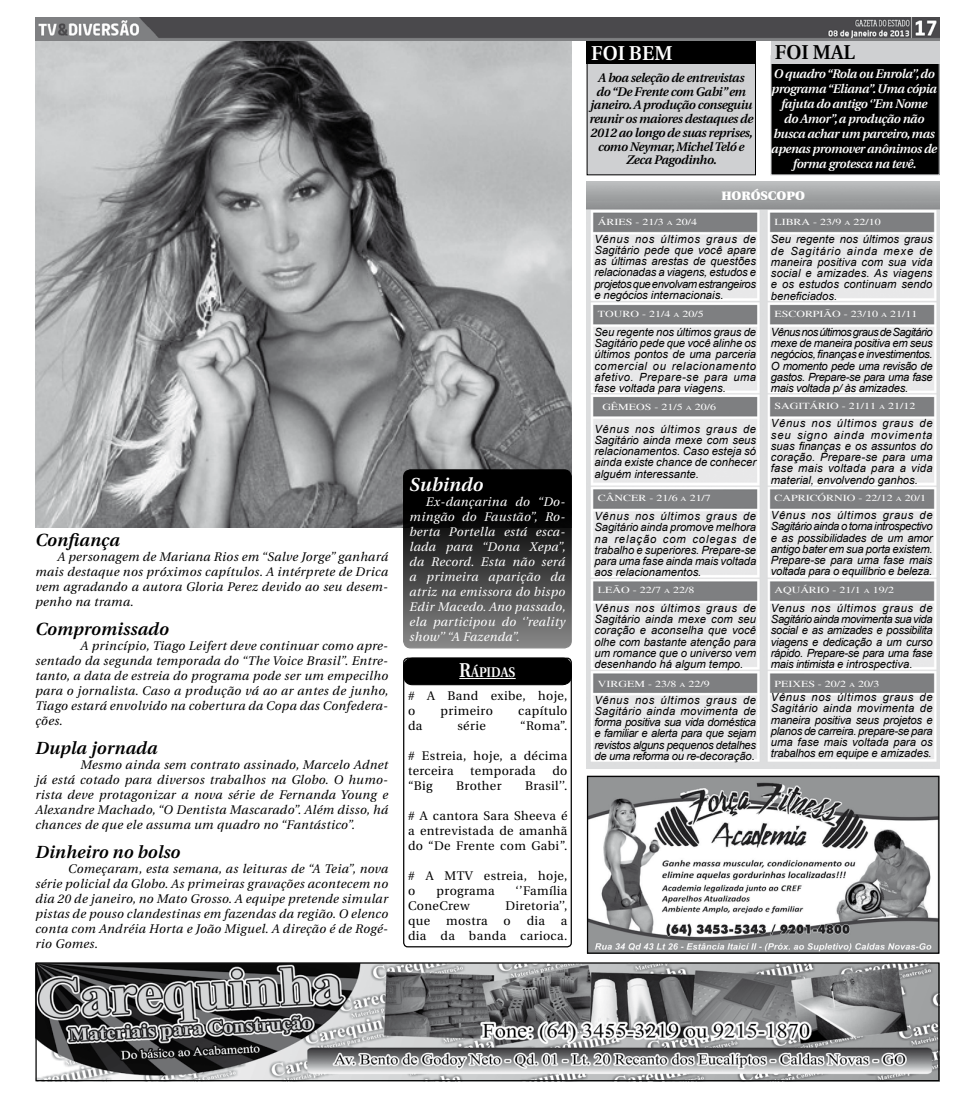
<style>
.page{position:relative;width:975px;height:1099px;background:#fff}
.page>*{position:absolute;margin:0;border:0;box-sizing:border-box;transform-origin:0 0}
.t1{font:600 20px "Utopia";color:#fff}
.t2{font:600 20px "Utopia";color:#000}
.t3{font:italic 600 18.75px "Utopia";letter-spacing:.01em;color:#fff}
.t4{font:italic 600 17.5px "Utopia";letter-spacing:.01em;color:#000}
.t5{font:600 14px "Utopia";color:#fff;scale:.88 1}
.t6{font:italic 12.5px/15px "Utopia";letter-spacing:.03em;color:#000;text-align:justify}
.t7{font:12.5px/15px "Utopia";letter-spacing:.03em;color:#000}
.t8{font:italic 12.5px/15px "Utopia";letter-spacing:.03em;color:#fff;text-align:justify}
.t9{font:italic 600 12.5px/15px "Utopia";letter-spacing:-.03em;color:#fff;text-align:center}
.t10{font:italic 600 12.5px/13.8px "Utopia";letter-spacing:-.03em;color:#000;text-align:center}
.t11{font:900 12.5px "Utopia";color:#fff}
.t12{font:italic 11.25px/11.2px "Arial";color:#000;text-align:justify}
.t13{font:9.38px "Times";color:#fff;scale:1.27 1}
.s1{font-size:19.88px}
.s2{font-size:6.62px}
</style>
<div class="page">
<img style="left:35px;top:40px;width:537px;height:488px">
<img style="left:587px;top:182px;width:352px;height:586px">
<div style="left:403px;top:657px;width:169px;height:290px;border:1px solid #000;border-radius:4px"></div>
<img style="left:37px;top:964px;width:900px;height:115px">
<div style="left:35px;top:962px;width:904px;height:119px;border:1px solid #000"></div>
<div style="left:771px;top:56px;width:168px;height:119px;background:#000"></div>
<div style="left:587px;top:55px;width:168px;height:120px;background:#cfd0d2"></div>
<div style="left:586px;top:40px;width:169px;height:24px;background:#000"></div>
<div style="left:770px;top:40px;width:169px;height:24px;background:#cfd0d2"></div>
<svg style="left:403px;top:470px;width:168px;height:178px;background:#343434"></svg>
<div style="left:403px;top:469px;width:169px;height:179px;border:1px solid #000;border-radius:7px"></div>
<div style="left:403px;top:658px;width:168px;height:26px;background:#000;border-radius:9px"></div>
<div style="left:403px;top:657px;width:169px;height:28px;border:1px solid #000;border-radius:9px"></div>
<hr style="left:459px;top:678px;width:56px;height:1px;background:#fff">
<img style="left:589px;top:777px;width:348px;height:174px">
<div style="left:587px;top:775px;width:352px;height:178px;border:1px solid #000"></div>
<img style="left:35px;top:18px;width:904px;height:22px">
<h3 class="t4" style="left:35px;top:530px;width:86px">Confiança</h3>
<p class="t6" style="left:35px;top:549px;width:354px;text-indent:22px">A personagem de Mariana Rios em “Salve Jorge” ganhará mais destaque nos próximos capítulos. A intérprete de Drica vem agradando a autora Gloria Perez devido ao seu desem&shy;penho na trama.</p>
<h3 class="t4" style="left:35px;top:619px;width:135px">Compromissado</h3>
<p class="t6" style="left:35px;top:638px;width:354px;text-indent:45px">A princípio, Tiago Leifert deve continuar como apre&shy;sentado da segunda temporada do “The Voice Brasil”. Entre&shy;tanto, a data de estreia do programa pode ser um empecilho para o jornalista. Caso a produção vá ao ar antes de junho, Tiago estará envolvido na cobertura da Copa das Confedera&shy;ções.</p>
<h3 class="t4" style="left:35px;top:737px;width:123px">Dupla jornada</h3>
<p class="t6" style="left:35px;top:757px;width:354px;text-indent:45px">Mesmo ainda sem contrato assinado, Marcelo Adnet já está cotado para diversos trabalhos na Globo. O humo&shy;rista deve protagonizar a nova série de Fernanda Young e Alexandre Machado, “O Dentista Mascarado”. Além disso, há chances de que ele assuma um quadro no “Fantástico”.</p>
<h3 class="t4" style="left:35px;top:841px;width:146px">Dinheiro no bolso</h3>
<p class="t6" style="left:35px;top:861px;width:354px;text-indent:33px">Começaram, esta semana, as leituras de “A Teia”, nova série policial da Globo. As primeiras gravações acontecem no dia 20 de janeiro, no Mato Grosso. A equipe pretende simular pistas de pouso clandestinas em fazendas da região. O elenco conta com Andréia Horta e João Miguel. A direção é de Rogé&shy;rio Gomes.</p>
<h2 class="t3" style="left:409px;top:474px;width:75px">Subindo</h2>
<p class="t8" style="left:409px;top:494px;width:158px;text-indent:16px">Ex-dançarina do “Do&shy;mingão do Faustão”, Ro&shy;berta Portella está esca&shy;lada para “Dona Xepa”, da Record. Esta não será a primeira aparição da atriz na emissora do bispo Edir Macedo. Ano passado, ela participou do ‘’reality show’’ “A Fazenda”.</p>
<p class="t5" style="left:459px;top:664px;width:66px"><span class="s1">R</span>ápidas</p>
<p class="t7" style="left:408px;top:688px;width:161px"># A Band exibe, hoje, o</p>
<p class="t7" style="left:440px;top:703px;width:54px">primeiro</p>
<p class="t7" style="left:518px;top:703px;width:51px">capítulo</p>
<p class="t7" style="left:408px;top:718px;width:16px">da</p>
<p class="t7" style="left:457px;top:718px;width:30px">série</p>
<p class="t7" style="left:520px;top:718px;width:49px">“Roma”.</p>
<p class="t7" style="left:408px;top:748px;width:161px"># Estreia, hoje, a décima terceira</p>
<p class="t7" style="left:470px;top:763px;width:67px">temporada</p>
<p class="t7" style="left:552px;top:763px;width:17px">do</p>
<p class="t7" style="left:408px;top:778px;width:26px">“Big</p>
<p class="t7" style="left:456px;top:778px;width:47px">Brother</p>
<p class="t7" style="left:525px;top:778px;width:44px">Brasil’’.</p>
<p class="t7" style="left:408px;top:808px;width:161px;text-align:justify"># A cantora Sara Sheeva é a entrevistada de amanhã do “De Frente com Gabi”.</p>
<p class="t7" style="left:408px;top:868px;width:161px"># A MTV estreia, hoje, o</p>
<p class="t7" style="left:436px;top:883px;width:60px">programa</p>
<p class="t7" style="left:515px;top:883px;width:53px">‘’Família</p>
<p class="t7" style="left:408px;top:898px;width:63px">ConeCrew</p>
<p class="t7" style="left:505px;top:898px;width:63px">Diretoria’’,</p>
<p class="t7" style="left:408px;top:913px;width:24px">que</p>
<p class="t7" style="left:446px;top:913px;width:43px">mostra</p>
<p class="t7" style="left:503px;top:913px;width:9px">o</p>
<p class="t7" style="left:526px;top:913px;width:20px">dia</p>
<p class="t7" style="left:408px;top:913px;width:161px;text-align:right">a<br>dia da banda carioca.</p>
<h1 class="t1" style="left:591px;top:42px;width:83px">FOI BEM</h1>
<h1 class="t2" style="left:774px;top:41px;width:82px">FOI MAL</h1>
<p class="t10" style="left:589px;top:71px;width:165px">A boa seleção de entrevistas<br>do “De Frente com Gabi” em janeiro. A produção conseguiu reunir os maiores destaques de<br>2012 ao longo de suas reprises, como Neymar, Michel Teló e<br>Zeca Pagodinho.</p>
<p class="t9" style="left:771px;top:66px;width:167px">O quadro “Rola ou Enrola’’, do programa “Eliana”. Uma cópia fajuta do antigo ‘’Em Nome<br>do Amor”, a produção não busca achar um parceiro, mas apenas promover anônimos de forma grotesca na tevê.</p>
<p class="t13" style="left:598px;top:217px;width:79px">ÁRIES - 21/3 <span class="s2">A</span> 20/4</p>
<p class="t11" style="left:721px;top:189px;width:85px">HORÓSCOPO</p>
<p class="t13" style="left:774px;top:217px;width:85px">LIBRA - 23/9 <span class="s2">A</span> 22/10</p>
<p class="t12" style="left:594px;top:233px;width:163px">Vênus nos últimos graus de Sagitário pede que você apare as últimas arestas de questões relacionadas a viagens, estudos e projetos que envolvam estrangeiros e negócios internacionais.</p>
<p class="t12" style="left:594px;top:326px;width:163px">Seu regente nos últimos graus de Sagitário pede que você alinhe os últimos pontos de uma parceria comercial ou relacionamento afetivo. Prepare-se para uma fase voltada para viagens.</p>
<p class="t13" style="left:598px;top:308px;width:85px">TOURO - 21/4 <span class="s2">A</span> 20/5</p>
<p class="t13" style="left:602px;top:401px;width:91px">GÊMEOS - 21/5 <span class="s2">A</span> 20/6</p>
<p class="t12" style="left:594px;top:423px;width:163px">Vênus nos últimos graus de Sagitário ainda mexe com seus relacionamentos. Caso esteja só ainda existe chance de conhecer alguém interessante.</p>
<p class="t12" style="left:594px;top:510px;width:163px">Vênus nos últimos graus de Sagitário ainda promove melhora na relação com colegas de trabalho e superiores. Prepare-se para uma fase ainda mais voltada aos relacionamentos.</p>
<p class="t12" style="left:594px;top:602px;width:163px">Vênus nos últimos graus de Sagitário ainda mexe com seu coração e aconselha que você olhe com bastante atenção para um romance que o universo vem desenhando há algum tempo.</p>
<p class="t12" style="left:594px;top:694px;width:163px">Vênus nos últimos graus de Sagitário ainda movimenta de forma positiva sua vida doméstica e familiar e alerta para que sejam revistos alguns pequenos detalhes de uma reforma ou re-decoração.</p>
<p class="t13" style="left:598px;top:492px;width:90px">CÂNCER - 21/6 <span class="s2">A</span> 21/7</p>
<p class="t13" style="left:598px;top:585px;width:77px">LEÃO - 22/7 <span class="s2">A</span> 22/8</p>
<p class="t13" style="left:598px;top:678px;width:89px">VIRGEM - 23/8 <span class="s2">A</span> 22/9</p>
<p class="t12" style="left:770px;top:234px;width:163px">Seu regente nos últimos graus de Sagitário ainda mexe de maneira positiva com sua vida social e amizades. As viagens e os estudos continuam sendo beneficiados.</p>
<p class="t12" style="left:770px;top:326px;width:163px">Vênus nos últimos graus de Sagitário mexe de maneira positiva em seus negócios, finanças e investimentos.<br>O momento pede uma revisão de gastos. Prepare-se para uma fase mais voltada p/ às amizades.</p>
<p class="t12" style="left:770px;top:418px;width:163px">Vênus nos últimos graus de seu signo ainda movimenta suas finanças e os assuntos do coração. Prepare-se para uma fase mais voltada para a vida material, envolvendo ganhos.</p>
<p class="t12" style="left:770px;top:509px;width:163px">Vênus nos últimos graus de Sagitário ainda o torna introspectivo e as possibilidades de um amor antigo bater em sua porta existem.<br>Prepare-se para uma fase mais voltada para o equilíbrio e beleza.</p>
<p class="t12" style="left:770px;top:602px;width:163px">Venus nos últimos graus de Sagitário ainda movimenta sua vida social e as amizades e possibilita viagens e dedicação a um curso rápido. Prepare-se para uma fase mais intimista e introspectiva.</p>
<p class="t12" style="left:770px;top:691px;width:163px">Vênus nos últimos graus de Sagitário ainda movimenta de maneira positiva seus projetos e planos de carreira. prepare-se para uma fase mais voltada para os trabalhos em equipe e amizades.</p>
<p class="t13" style="left:774px;top:308px;width:114px">ESCORPIÃO - 23/10 <span class="s2">A</span> 21/11</p>
<p class="t13" style="left:774px;top:400px;width:112px">SAGITÁRIO - 21/11 <span class="s2">A</span> 21/12</p>
<p class="t13" style="left:774px;top:492px;width:121px">CAPRICÓRNIO - 22/12 <span class="s2">A</span> 20/1</p>
<p class="t13" style="left:774px;top:585px;width:96px">AQUÁRIO - 21/1 <span class="s2">A</span> 19/2</p>
<p class="t13" style="left:774px;top:678px;width:84px">PEIXES - 20/2 <span class="s2">A</span> 20/3</p>
</div>
